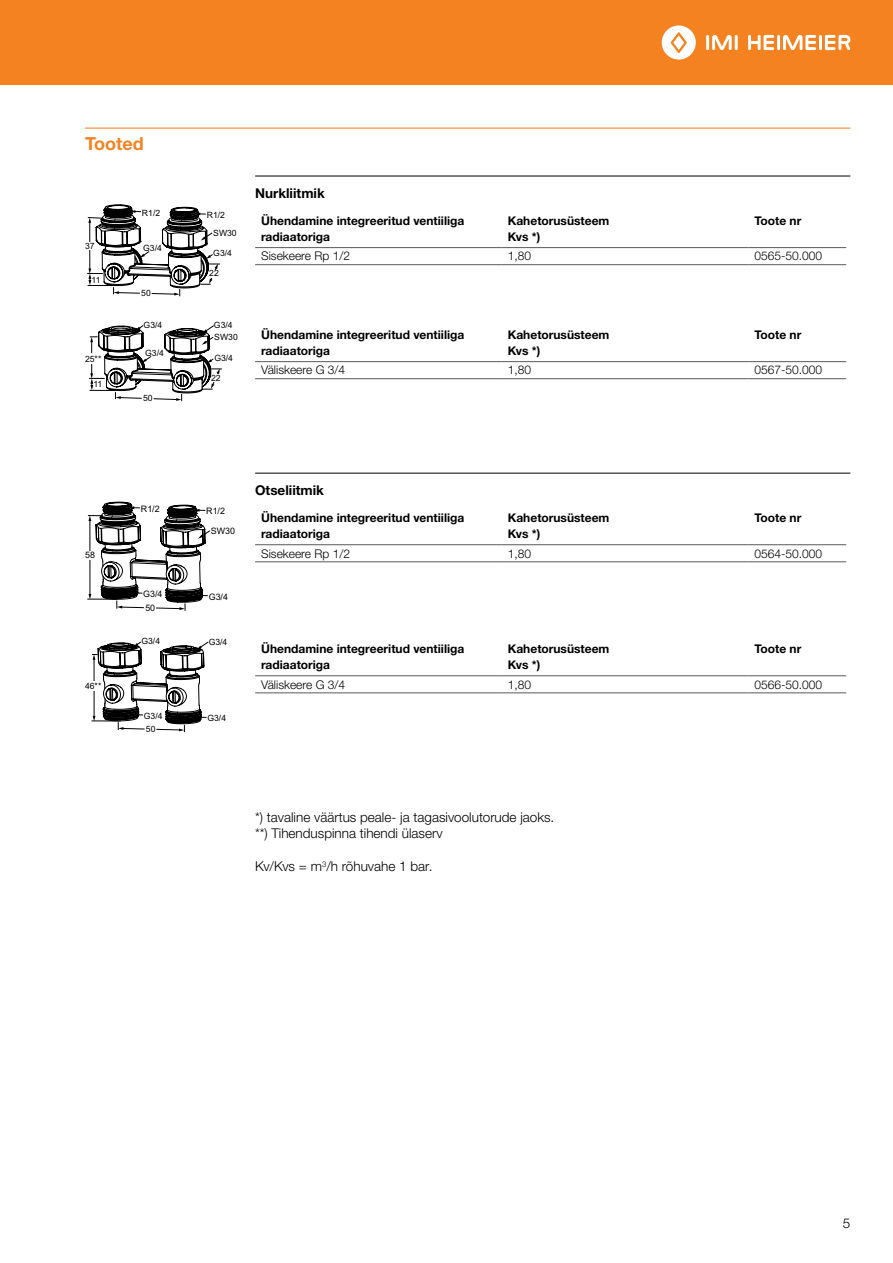
<style>
.page{position:relative;width:893px;height:1263px;background:#fff}
.page>*{position:absolute;margin:0;border:0;box-sizing:border-box;transform-origin:0 0}
.t1{font:700 18px "Helvetica Neue LTW1 G";color:#f58220}
.t2{font:300 13.5px/16.5px "Helvetica Neue LTW1 G";color:#000}
.t3{font:700 13.5px "Helvetica Neue LTW1 G";color:#000}
.t4{font:700 12px/16.5px "Helvetica Neue LTW1 G";color:#000}
.t5{font:300 12px "Helvetica Neue LTW1 G";color:#000}
.t6{font:8.85px "Arial";color:#000}
.t7{font:8.7px "Arial";color:#000}
</style>
<div class="page">
<div style="left:0;top:0;width:893px;height:85px;background:#f58220"></div>
<hr style="left:706px;top:35px;width:3px;height:15px;background:#fff">
<hr style="left:735px;top:35px;width:3px;height:15px;background:#fff">
<svg style="left:712px;top:35px;width:20px;height:15px"></svg>
<svg style="left:662px;top:25px;width:34px;height:35px"></svg>
<hr style="left:777px;top:35px;width:3px;height:15px;background:#fff">
<svg style="left:748px;top:35px;width:26px;height:15px"></svg>
<hr style="left:819px;top:35px;width:3px;height:15px;background:#fff">
<svg style="left:783px;top:35px;width:33px;height:15px"></svg>
<svg style="left:825px;top:35px;width:25px;height:15px"></svg>
<hr style="left:85px;top:128px;width:765px;height:1px;background:#f58220">
<hr style="left:255px;top:176px;width:595px;height:1px;background:#000">
<hr style="left:255px;top:247px;width:247px;height:1px;background:#58595b">
<hr style="left:255px;top:264px;width:247px;height:1px;background:#58595b">
<hr style="left:502px;top:247px;width:246px;height:1px;background:#58595b">
<hr style="left:502px;top:264px;width:246px;height:1px;background:#58595b">
<hr style="left:748px;top:247px;width:98px;height:1px;background:#58595b">
<hr style="left:748px;top:264px;width:98px;height:1px;background:#58595b">
<hr style="left:255px;top:473px;width:595px;height:1px;background:#000">
<hr style="left:255px;top:361px;width:247px;height:1px;background:#58595b">
<hr style="left:255px;top:378px;width:247px;height:1px;background:#58595b">
<hr style="left:502px;top:361px;width:246px;height:1px;background:#58595b">
<hr style="left:502px;top:378px;width:246px;height:1px;background:#58595b">
<hr style="left:748px;top:361px;width:98px;height:1px;background:#58595b">
<hr style="left:748px;top:378px;width:98px;height:1px;background:#58595b">
<hr style="left:255px;top:544px;width:247px;height:1px;background:#58595b">
<hr style="left:255px;top:561px;width:247px;height:1px;background:#58595b">
<hr style="left:502px;top:544px;width:246px;height:1px;background:#58595b">
<hr style="left:502px;top:561px;width:246px;height:1px;background:#58595b">
<hr style="left:748px;top:544px;width:98px;height:1px;background:#58595b">
<hr style="left:748px;top:561px;width:98px;height:1px;background:#58595b">
<hr style="left:255px;top:675px;width:247px;height:1px;background:#58595b">
<hr style="left:255px;top:693px;width:247px;height:1px;background:#58595b">
<hr style="left:502px;top:675px;width:246px;height:1px;background:#58595b">
<hr style="left:502px;top:693px;width:246px;height:1px;background:#58595b">
<hr style="left:748px;top:675px;width:98px;height:1px;background:#58595b">
<hr style="left:748px;top:693px;width:98px;height:1px;background:#58595b">
<svg style="left:87px;top:205px;width:133px;height:92px"></svg>
<svg style="left:89px;top:325px;width:133px;height:77px"></svg>
<hr style="left:87px;top:599px;width:30px;height:1px;background:#000">
<svg style="left:88px;top:502px;width:122px;height:109px"></svg>
<hr style="left:91px;top:721px;width:30px;height:1px;background:#000">
<svg style="left:92px;top:641px;width:117px;height:91px"></svg>
<h1 class="t1" style="left:85px;top:132px;width:60px">Tooted</h1>
<p class="t7" style="left:85px;top:240px;width:11px">37</p>
<p class="t7" style="left:91px;top:274px;width:10px">11</p>
<p class="t7" style="left:85px;top:353px;width:18px">25**</p>
<p class="t7" style="left:93px;top:379px;width:10px">11</p>
<p class="t7" style="left:142px;top:207px;width:20px">R1/2</p>
<p class="t7" style="left:207px;top:209px;width:20px">R1/2</p>
<p class="t7" style="left:143px;top:242px;width:20px">G3/4</p>
<p class="t7" style="left:209px;top:268px;width:11px">22</p>
<p class="t7" style="left:213px;top:227px;width:25px">SW30</p>
<p class="t7" style="left:213px;top:248px;width:20px">G3/4</p>
<p class="t7" style="left:141px;top:287px;width:11px">50</p>
<p class="t7" style="left:144px;top:319px;width:20px">G3/4</p>
<p class="t7" style="left:145px;top:347px;width:20px">G3/4</p>
<p class="t7" style="left:143px;top:392px;width:11px">50</p>
<p class="t7" style="left:214px;top:319px;width:20px">G3/4</p>
<p class="t7" style="left:214px;top:331px;width:25px">SW30</p>
<p class="t7" style="left:214px;top:352px;width:20px">G3/4</p>
<p class="t7" style="left:211px;top:373px;width:11px">22</p>
<p class="t3" style="left:255px;top:184px;width:71px">Nurkliitmik</p>
<p class="t4" style="left:261px;top:212px;width:205px">Ühendamine integreeritud ventiiliga radiaatoriga</p>
<p class="t4" style="left:508px;top:212px;width:103px">Kahetorusüsteem<br>Kvs *)</p>
<p class="t4" style="left:754px;top:212px;width:48px">Toote nr</p>
<p class="t5" style="left:261px;top:249px;width:90px">Sisekeere Rp 1/2</p>
<p class="t5" style="left:508px;top:249px;width:25px">1,80</p>
<p class="t5" style="left:754px;top:249px;width:69px">0565-50.000</p>
<p class="t4" style="left:261px;top:326px;width:205px">Ühendamine integreeritud ventiiliga radiaatoriga</p>
<p class="t4" style="left:508px;top:326px;width:103px">Kahetorusüsteem<br>Kvs *)</p>
<p class="t4" style="left:754px;top:326px;width:48px">Toote nr</p>
<p class="t5" style="left:261px;top:363px;width:86px">Väliskeere G 3/4</p>
<p class="t5" style="left:508px;top:363px;width:25px">1,80</p>
<p class="t5" style="left:754px;top:363px;width:69px">0567-50.000</p>
<p class="t6" style="left:85px;top:550px;width:11px">58</p>
<p class="t7" style="left:85px;top:680px;width:18px">46**</p>
<p class="t6" style="left:141px;top:503px;width:20px">R1/2</p>
<p class="t6" style="left:206px;top:505px;width:20px">R1/2</p>
<p class="t6" style="left:211px;top:525px;width:26px">SW30</p>
<p class="t6" style="left:143px;top:588px;width:21px">G3/4</p>
<p class="t6" style="left:209px;top:591px;width:21px">G3/4</p>
<p class="t6" style="left:145px;top:602px;width:11px">50</p>
<p class="t7" style="left:141px;top:636px;width:20px">G3/4</p>
<p class="t7" style="left:209px;top:636px;width:20px">G3/4</p>
<p class="t7" style="left:144px;top:710px;width:20px">G3/4</p>
<p class="t7" style="left:207px;top:712px;width:20px">G3/4</p>
<p class="t7" style="left:146px;top:723px;width:11px">50</p>
<p class="t3" style="left:255px;top:482px;width:70px">Otseliitmik</p>
<p class="t4" style="left:261px;top:509px;width:205px">Ühendamine integreeritud ventiiliga radiaatoriga</p>
<p class="t4" style="left:508px;top:509px;width:103px">Kahetorusüsteem<br>Kvs *)</p>
<p class="t4" style="left:754px;top:509px;width:48px">Toote nr</p>
<p class="t5" style="left:261px;top:546px;width:90px">Sisekeere Rp 1/2</p>
<p class="t5" style="left:508px;top:546px;width:25px">1,80</p>
<p class="t5" style="left:754px;top:546px;width:69px">0564-50.000</p>
<p class="t4" style="left:261px;top:640px;width:205px">Ühendamine integreeritud ventiiliga radiaatoriga</p>
<p class="t4" style="left:508px;top:640px;width:103px">Kahetorusüsteem<br>Kvs *)</p>
<p class="t4" style="left:754px;top:640px;width:48px">Toote nr</p>
<p class="t5" style="left:261px;top:677px;width:86px">Väliskeere G 3/4</p>
<p class="t5" style="left:508px;top:677px;width:25px">1,80</p>
<p class="t5" style="left:754px;top:677px;width:69px">0566-50.000</p>
<p class="t2" style="left:255px;top:809px;width:301px">*) tavaline väärtus peale- ja tagasivoolutorude jaoks. **) Tihenduspinna tihendi ülaserv</p>
<p class="t2" style="left:255px;top:858px;width:179px">Kv/Kvs = m<sup>3</sup>/h rõhuvahe 1 bar.</p>
<p class="t2" style="left:843px;top:1215px;width:9px">5</p>
</div>
